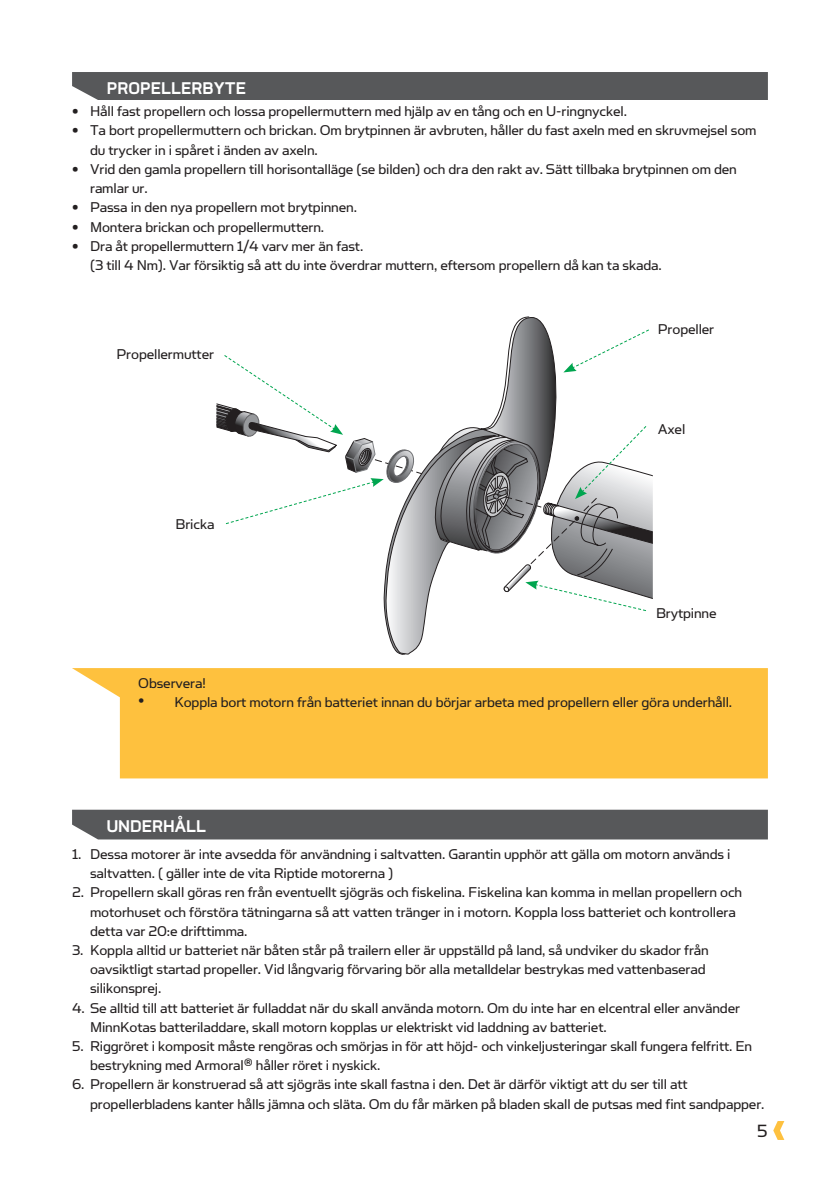
<style>
.page{position:relative;width:840px;height:1191px;background:#fff}
.page>*{position:absolute;margin:0;border:0;box-sizing:border-box;transform-origin:0 0}
.t1{font:700 20px "Coupe";color:#fff}
.t2{font:20px "Simian Text Orangutan";color:#231f20}
.t3{font:16px/19.2px "Simian Text Orangutan";letter-spacing:-.01em;color:#231f20}
.s1{font-family:"Arial";font-size:18px}
</style>
<div class="page">
<svg style="left:773px;top:1121px;width:10px;height:19px"></svg>
<svg style="left:216px;top:316px;width:436px;height:339px"></svg>
<div style="left:72px;top:72px;width:695px;height:28px;background:#57585a"></div>
<svg style="left:72px;top:668px;width:695px;height:110px;fill:#fec13e"></svg>
<div style="left:72px;top:809px;width:695px;height:30px;background:#57585a"></div>
<p class="t1" style="left:107px;top:77px;width:141px">PROPELLERBYTE</p>
<p class="t3" style="left:72px;top:101px;width:556px">• Håll fast propellern och lossa propellermuttern med hjälp av en tång och en U-ringnyckel.</p>
<p class="t3" style="left:90px;top:121px;width:667px;text-indent:-18px">• Ta bort propellermuttern och brickan. Om brytpinnen är avbruten, håller du fast axeln med en skruvmejsel som du trycker in i spåret i änden av axeln.</p>
<p class="t3" style="left:90px;top:159px;width:648px;text-indent:-18px">• Vrid den gamla propellern till horisontalläge (se bilden) och dra den rakt av. Sätt tillbaka brytpinnen om den ramlar ur.</p>
<p class="t3" style="left:72px;top:197px;width:286px">• Passa in den nya propellern mot brytpinnen.</p>
<p class="t3" style="left:72px;top:217px;width:253px">• Montera brickan och propellermuttern.</p>
<p class="t3" style="left:90px;top:236px;width:573px;text-indent:-18px">• Dra åt propellermuttern 1/4 varv mer än fast.<br>(3 till 4 Nm). Var försiktig så att du inte överdrar muttern, eftersom propellern då kan ta skada.</p>
<p class="t3" style="left:116px;top:344px;width:99px">Propellermutter</p>
<p class="t3" style="left:175px;top:514px;width:40px">Bricka</p>
<p class="t3" style="left:657px;top:319px;width:58px">Propeller</p>
<p class="t3" style="left:657px;top:419px;width:29px">Axel</p>
<p class="t3" style="left:655px;top:603px;width:62px">Brytpinne</p>
<p class="t3" style="left:138px;top:673px;width:69px">Observera!</p>
<p class="t3" style="left:138px;top:692px;width:595px"><span class="s1">•</span> Koppla bort motorn från batteriet innan du börjar arbeta med propellern eller göra underhåll.</p>
<p class="t1" style="left:107px;top:816px;width:101px">UNDERHÅLL</p>
<p class="t3" style="left:90px;top:844px;width:641px;text-indent:-18px">1. Dessa motorer är inte avsedda för användning i saltvatten. Garantin upphör att gälla om motorn används i saltvatten. ( gäller inte de vita Riptide motorerna )</p>
<p class="t3" style="left:90px;top:882px;width:653px;text-indent:-18px">2. Propellern skall göras ren från eventuellt sjögräs och fiskelina. Fiskelina kan komma in mellan propellern och motorhuset och förstöra tätningarna så att vatten tränger in i motorn. Koppla loss batteriet och kontrollera detta var 20:e drifttimma.</p>
<p class="t3" style="left:90px;top:940px;width:620px;text-indent:-18px">3. Koppla alltid ur batteriet när båten står på trailern eller är uppställd på land, så undviker du skador från oavsiktligt startad propeller. Vid långvarig förvaring bör alla metalldelar bestrykas med vattenbaserad silikonsprej.</p>
<p class="t3" style="left:90px;top:997px;width:651px;text-indent:-18px">4. Se alltid till att batteriet är fulladdat när du skall använda motorn. Om du inte har en elcentral eller använder<br>MinnKotas batteriladdare, skall motorn kopplas ur elektriskt vid laddning av batteriet.</p>
<p class="t3" style="left:90px;top:1036px;width:663px;text-indent:-18px">5. Riggröret i komposit måste rengöras och smörjas in för att höjd- och vinkeljusteringar skall fungera felfritt. En bestrykning med Armoral® håller röret i nyskick.</p>
<p class="t3" style="left:90px;top:1074px;width:675px;text-indent:-18px">6. Propellern är konstruerad så att sjögräs inte skall fastna i den. Det är därför viktigt att du ser till att propellerbladens kanter hålls jämna och släta. Om du får märken på bladen skall de putsas med fint sandpapper.</p>
<p class="t2" style="left:756px;top:1119px;width:12px">5</p>
</div>
